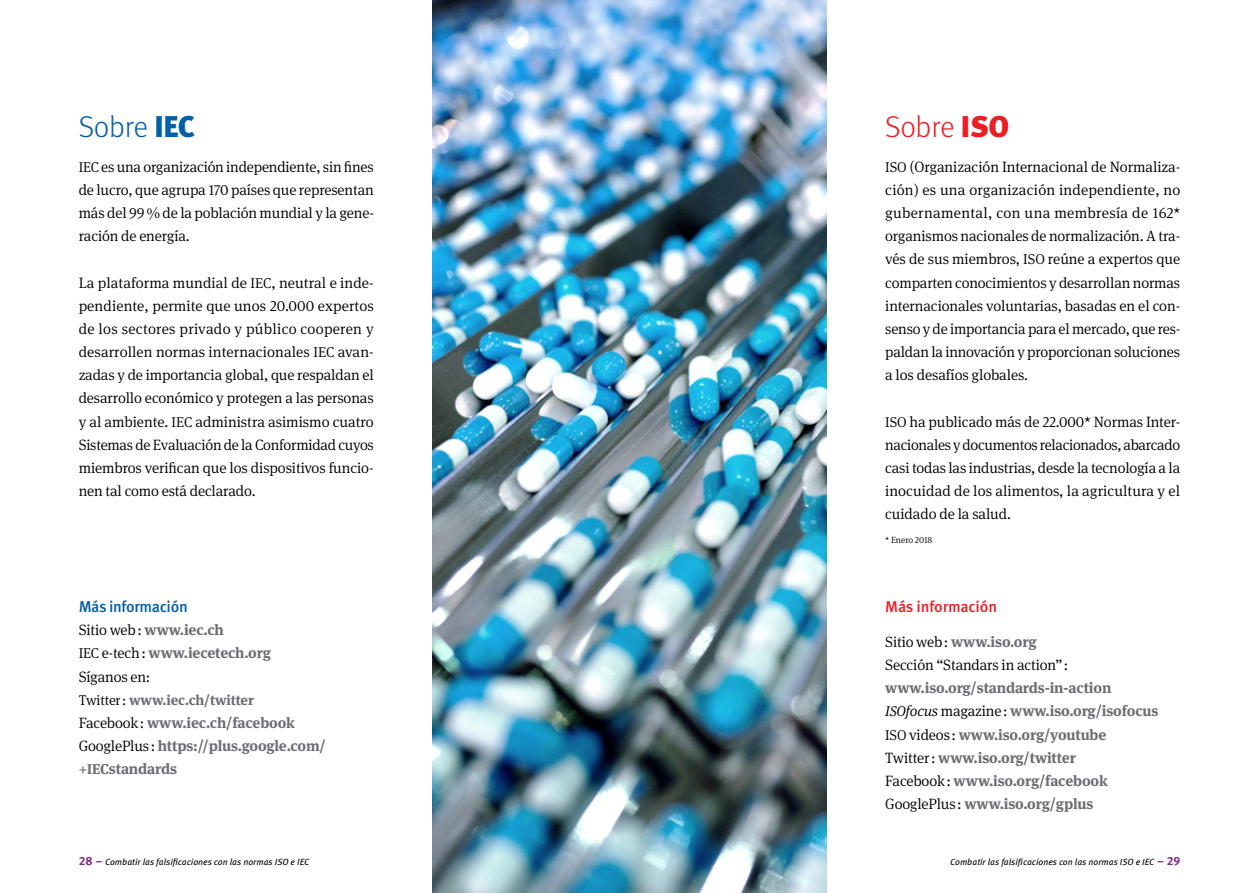
<style>
.page{position:relative;width:1259px;height:893px;background:#fff}
.page>*{position:absolute;margin:0;border:0;box-sizing:border-box;transform-origin:0 0}
.t1{font:300 30px "Meta Pro";letter-spacing:-.01em;color:#0060a9}
.t2{font:300 30px "Meta Pro";letter-spacing:-.01em;color:#ed1d24}
.t3{font:500 15.75px "Meta Pro";letter-spacing:-.02em;color:#0060a9}
.t4{font:500 15.75px "Meta Pro";letter-spacing:-.01em;color:#ed1d24}
.t5{font:300 15px/23.1px "Meta Serif Pro";letter-spacing:-.01em;color:#000;text-align:justify}
.t6{font:700 15px/23.2px "Meta Serif Pro";letter-spacing:-.01em;color:#6d6e71}
.t7{font:700 14.25px "Meta Serif Pro";letter-spacing:-.01em;color:#6d6e71}
.t8{font:italic 9px "Meta Pro";color:#000}
.t9{font:300 9px "Meta Serif Pro";letter-spacing:-.005em;color:#000}
.s1{font-weight:900}
.s2{font-size:14.25px}
.s3{font-weight:700;color:#6d6e71}
.s4{font-weight:300;color:#000}
.s5{font-weight:300;font-style:italic;font-size:14.25px;color:#000}
.s6{font-weight:300;font-style:italic;color:#000}
.s7{font-weight:300;font-size:14.25px;color:#000}
.s8{font-weight:700;font-style:normal;font-size:12px;color:#812990}
</style>
<div class="page">
<img style="left:433px;top:0;width:393px;height:893px">
<h1 class="t1" style="left:79px;top:105px;width:118px">Sobre <span class="s1">IEC</span></h1>
<p class="t5" style="left:79px;top:154px;width:297px"><span class="s2">IEC</span> es una organización independiente, sin fines de lucro, que agrupa 170 países que representan más del 99 % de la población mundial y la gene&shy;ración de energía.</p>
<p class="t5" style="left:79px;top:270px;width:297px">La plataforma mundial de <span class="s2">IEC</span>, neutral e inde&shy;pendiente, permite que unos 20.000 expertos de los sectores privado y público cooperen y desarrollen normas internacionales <span class="s2">IEC</span> avan&shy;zadas y de importancia global, que respaldan el desarrollo económico y protegen a las personas y al ambiente. <span class="s2">IEC</span> administra asimismo cuatro Sistemas de Evaluación de la Conformidad cuyos miembros verifican que los dispositivos funcio&shy;nen tal como está declarado.</p>
<p class="t3" style="left:79px;top:594px;width:111px">Más información</p>
<p class="t5" style="left:79px;top:618px;width:194px;text-align:left">Sitio web: <span class="s3">www.iec.ch<br></span><span class="s2">IEC</span> e-tech: <span class="s3">www.iecetech.org<br></span>Síganos en:</p>
<p class="t7" style="left:79px;top:688px;width:177px"><span class="s4">Twitter:</span> www.iec.ch/twitter</p>
<p class="t6" style="left:79px;top:710px;width:249px"><span class="s4">Facebook:</span> www.iec.ch/facebook<br><span class="s4">GooglePlus:</span> https://plus.google.com/ +<span class="s2">IEC</span>standards</p>
<h1 class="t2" style="left:885px;top:105px;width:126px">Sobre <span class="s1">ISO</span></h1>
<p class="t5" style="left:885px;top:154px;width:297px"><span class="s2">ISO</span> (Organización Internacional de Normaliza&shy;ción) es una organización independiente, no gubernamental, con una membresía de 162* organismos nacionales de normalización. A tra&shy;vés de sus miembros, <span class="s2">ISO</span> reúne a expertos que comparten conocimientos y desarrollan normas internacionales voluntarias, basadas en el con&shy;senso y de importancia para el mercado, que res&shy;paldan la innovación y proporcionan soluciones a los desafíos globales.</p>
<p class="t5" style="left:885px;top:409px;width:296px"><span class="s2">ISO</span> ha publicado más de 22.000* Normas Inter&shy;nacionales y documentos relacionados, abarcado casi todas las industrias, desde la tecnología a la inocuidad de los alimentos, la agricultura y el cuidado de la salud.</p>
<p class="t9" style="left:885px;top:533px;width:49px">* Enero 2018</p>
<p class="t4" style="left:885px;top:594px;width:113px">Más información</p>
<p class="t5" style="left:885px;top:629px;width:184px">Sitio web: <span class="s3">www.iso.org<br></span>Sección “Standars in action”:</p>
<p class="t6" style="left:885px;top:675px;width:275px">www.iso.org/standards-in-action <span class="s5">ISO</span><span class="s6">focus</span> <span class="s4">magazine:</span> www.iso.org/isofocus <span class="s7">ISO</span> <span class="s4">videos:</span> www.iso.org/youtube <span class="s4">Twitter:</span> www.iso.org/twitter<br><span class="s4">Facebook:</span> www.iso.org/facebook <span class="s4">GooglePlus:</span> www.iso.org/gplus</p>
<p class="t8" style="left:79px;top:855px;width:232px"><span class="s8">28 –</span> Combatir las falsificaciones con las normas ISO e IEC</p>
<p class="t8" style="left:950px;top:855px;width:232px">Combatir las falsificaciones con las normas ISO e IEC <span class="s8">– 29</span></p>
</div>
